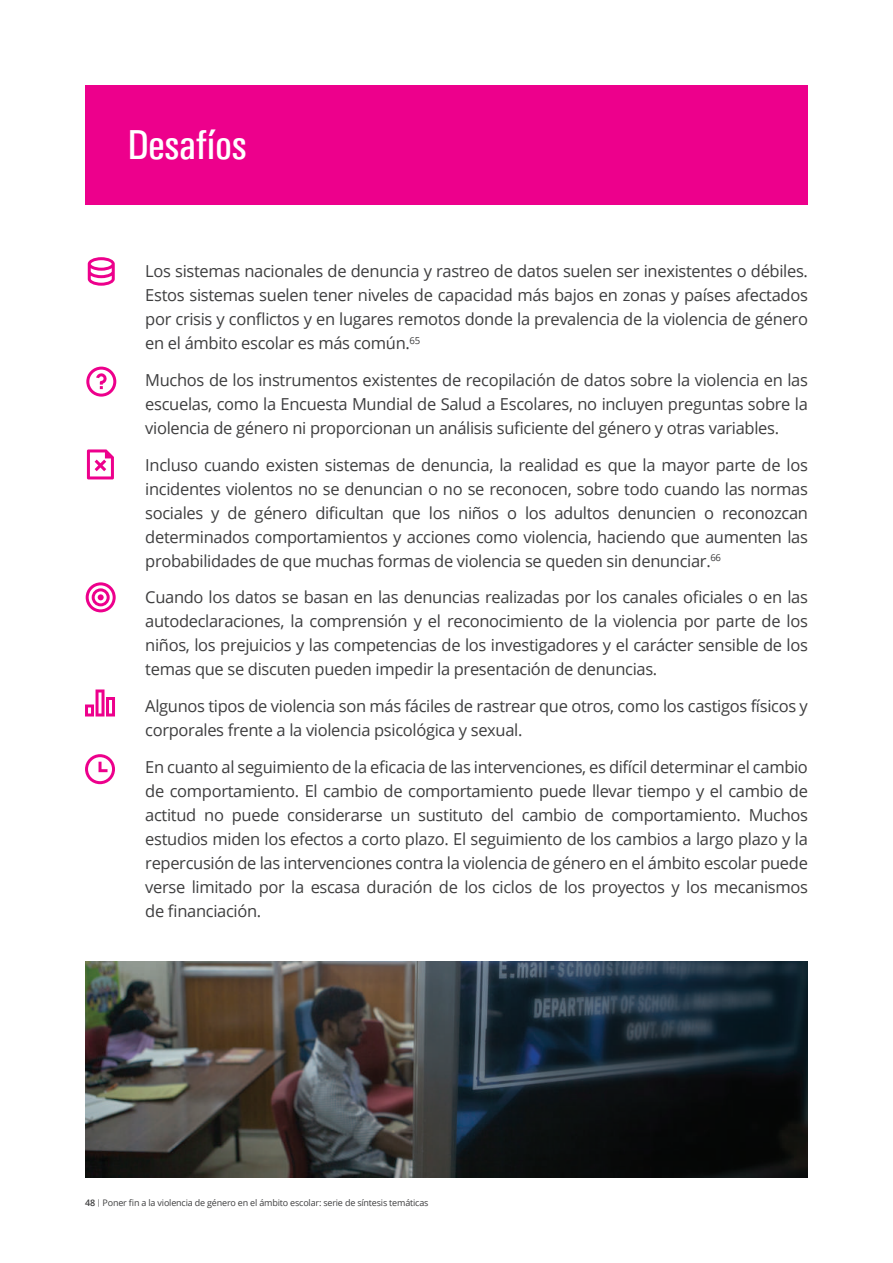
<style>
.page{position:relative;width:893px;height:1263px;background:#fff}
.page>*{position:absolute;margin:0;border:0;box-sizing:border-box;transform-origin:0 0}
.t1{font:42px "Univers Condensed";letter-spacing:-.02em;color:#fff}
.t2{font:16.5px/24px "Open Sans";letter-spacing:-.02em;color:#3e3e3f;text-align:justify}
.t3{font:9px "Open Sans";letter-spacing:-.02em;color:#3e3e3f}
.s1{font-weight:600}
</style>
<div class="page">
<div style="left:85px;top:85px;width:723px;height:120px;background:#ed008c"></div>
<svg style="left:88px;top:257px;width:27px;height:29px"></svg>
<svg style="left:86px;top:367px;width:30px;height:30px"></svg>
<svg style="left:85px;top:754px;width:30px;height:30px"></svg>
<svg style="left:85px;top:689px;width:30px;height:27px"></svg>
<svg style="left:87px;top:449px;width:27px;height:30px"></svg>
<svg style="left:86px;top:582px;width:30px;height:30px"></svg>
<img style="left:85px;top:961px;width:723px;height:217px">
<h1 class="t1" style="left:128px;top:120px;width:121px">Desafíos</h1>
<p class="t2" style="left:145px;top:259px;width:664px">Los sistemas nacionales de denuncia y rastreo de datos suelen ser inexistentes o débiles.<br>Estos sistemas suelen tener niveles de capacidad más bajos en zonas y países afectados por crisis y conflictos y en lugares remotos donde la prevalencia de la violencia de género en el ámbito escolar es más común.<sup>65</sup></p>
<p class="t2" style="left:145px;top:367px;width:664px">Muchos de los instrumentos existentes de recopilación de datos sobre la violencia en las escuelas, como la Encuesta Mundial de Salud a Escolares, no incluyen preguntas sobre la violencia de género ni proporcionan un análisis suficiente del género y otras variables.</p>
<p class="t2" style="left:145px;top:452px;width:664px">Incluso cuando existen sistemas de denuncia, la realidad es que la mayor parte de los incidentes violentos no se denuncian o no se reconocen, sobre todo cuando las normas sociales y de género dificultan que los niños o los adultos denuncien o reconozcan determinados comportamientos y acciones como violencia, haciendo que aumenten las probabilidades de que muchas formas de violencia se queden sin denunciar.<sup>66</sup></p>
<p class="t2" style="left:145px;top:585px;width:664px">Cuando los datos se basan en las denuncias realizadas por los canales oficiales o en las autodeclaraciones, la comprensión y el reconocimiento de la violencia por parte de los niños, los prejuicios y las competencias de los investigadores y el carácter sensible de los temas que se discuten pueden impedir la presentación de denuncias.</p>
<p class="t2" style="left:145px;top:694px;width:664px">Algunos tipos de violencia son más fáciles de rastrear que otros, como los castigos físicos y corporales frente a la violencia psicológica y sexual.</p>
<p class="t2" style="left:145px;top:754px;width:664px">En cuanto al seguimiento de la eficacia de las intervenciones, es difícil determinar el cambio de comportamiento. El cambio de comportamiento puede llevar tiempo y el cambio de actitud no puede considerarse un sustituto del cambio de comportamiento. Muchos estudios miden los efectos a corto plazo. El seguimiento de los cambios a largo plazo y la repercusión de las intervenciones contra la violencia de género en el ámbito escolar puede verse limitado por la escasa duración de los ciclos de los proyectos y los mecanismos de financiación.</p>
<p class="t3" style="left:85px;top:1197px;width:345px"><span class="s1">48</span> <sup>|</sup> Poner fin a la violencia de género en el ámbito escolar: serie de síntesis temáticas</p>
</div>
